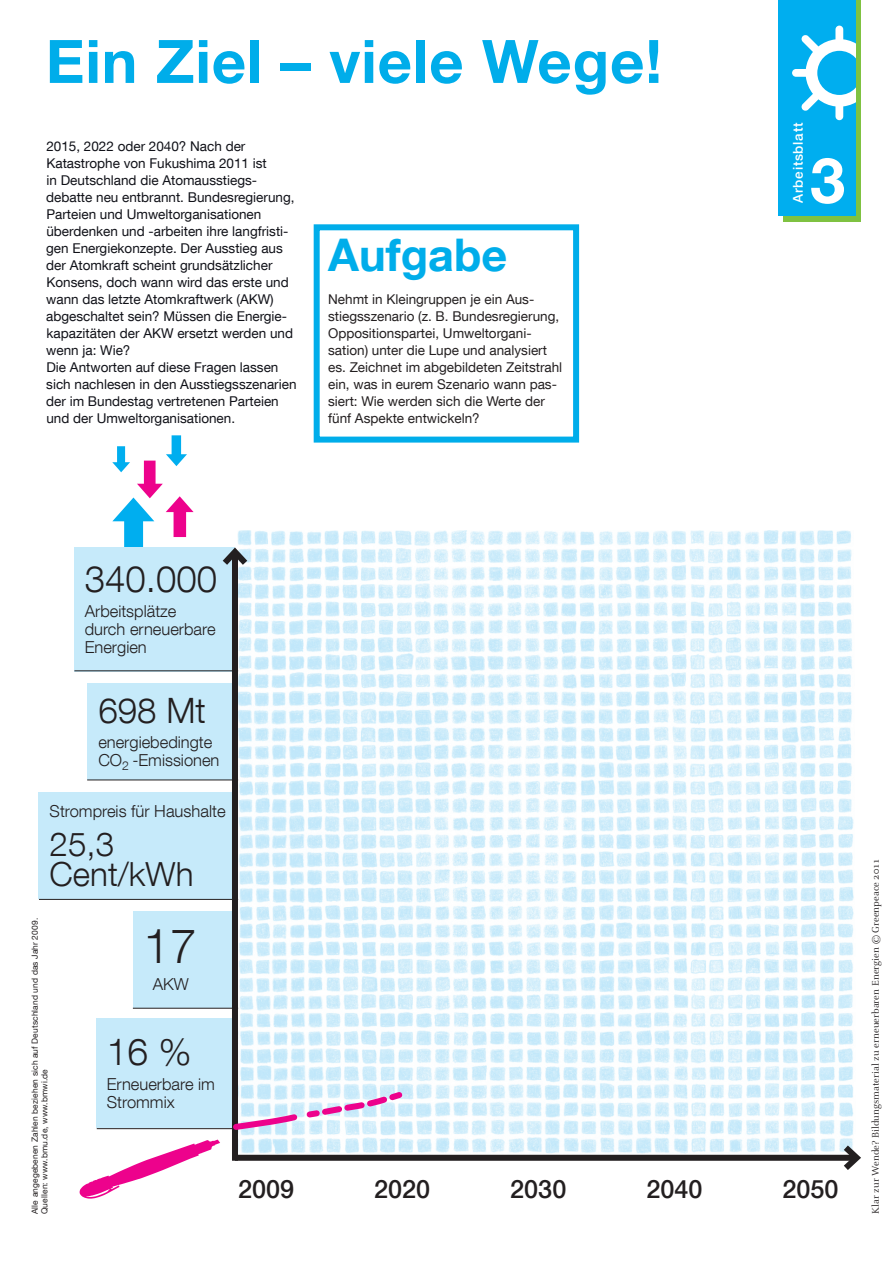
<style>
.page{position:relative;width:893px;height:1263px;background:#fff}
.page>*{position:absolute;margin:0;border:0;box-sizing:border-box;transform-origin:0 0}
.t1{font:700 63.15px "Helvetica Neue LT Com";color:#fff}
.t2{font:700 60px "Helvetica Neue LT Com";letter-spacing:.015em;color:#00adea}
.t3{font:300 48px "Helvetica Neue LT Com";color:#231f20}
.t4{font:700 45px "Helvetica Neue LT Com";color:#00adea}
.t5{font:300 37.2px "Helvetica Neue LT Com";color:#231f20}
.t6{font:300 36.6px "Helvetica Neue LT Com";color:#231f20}
.t7{font:300 34.95px "Helvetica Neue LT Com";color:#231f20}
.t8{font:300 33.15px/29.4px "Helvetica Neue LT Com";color:#231f20}
.t9{font:500 25.2px "Helvetica Neue LT Com";color:#231f20}
.t10{font:300 16.65px "Helvetica Neue LT Com";color:#231f20}
.t11{font:300 16.5px/18px "Helvetica Neue LT Com";color:#231f20}
.t12{font:13.5px/17px "Helvetica Neue LT Com";color:#101118}
.t13{font:13.5px/17px "Helvetica Neue LT Com";color:#231f20}
.t14{font:500 13.5px "Helvetica Neue LT Com";letter-spacing:.055em;color:#fff}
.t15{font:10.5px "Celeste";letter-spacing:.005em;color:#231f20}
.t16{font:8.4px/9.6px "Helvetica Neue LT Com";letter-spacing:.015em;color:#231f20}
.s1{font-size:16.5px}
</style>
<div class="page">
<img style="left:237px;top:530px;width:617px;height:625px">
<div style="left:783px;top:0;width:78px;height:221px;background:#7fc241"></div>
<svg style="left:112px;top:435px;width:82px;height:112px"></svg>
<div style="left:96px;top:1018px;width:139px;height:110px;background:#c6eafa"></div>
<div style="left:133px;top:911px;width:102px;height:96px;background:#c6eafa"></div>
<div style="left:88px;top:683px;width:147px;height:97px;background:#c6eafa"></div>
<div style="left:74px;top:547px;width:161px;height:124px;background:#c6eafa"></div>
<div style="left:39px;top:792px;width:198px;height:107px;background:#c6eafa"></div>
<div style="left:232px;top:552px;width:6px;height:609px;background:#231f20"></div>
<svg style="left:222px;top:543px;width:32px;height:28px"></svg>
<div style="left:235px;top:1155px;width:622px;height:6px;background:#231f20"></div>
<svg style="left:837px;top:1139px;width:24px;height:31px"></svg>
<hr style="left:74px;top:670px;width:164px;height:1px;background:#231f20">
<hr style="left:87px;top:779px;width:151px;height:1px;background:#231f20">
<hr style="left:39px;top:899px;width:199px;height:1px;background:#231f20">
<hr style="left:133px;top:1008px;width:105px;height:1px;background:#231f20">
<hr style="left:97px;top:1128px;width:141px;height:1px;background:#231f20">
<svg style="left:80px;top:1139px;width:140px;height:59px"></svg>
<div style="left:778px;top:0;width:78px;height:216px;background:#00aeef"></div>
<svg style="left:792px;top:26px;width:64px;height:94px"></svg>
<svg style="left:229px;top:1087px;width:178px;height:47px"></svg>
<div style="left:314px;top:224px;width:265px;height:219px;border:6px solid #00adea"></div>
<h2 class="t2" style="left:46px;top:24px;width:618px">Ein Ziel – viele Wege!</h2>
<p class="t12" style="left:46px;top:137px;width:252px">2015, 2022 oder 2040? Nach der Katastrophe von Fukushima 2011 ist<br>in Deutschland die Atomausstiegs&shy;debatte neu entbrannt. Bundesregierung, Parteien und Umweltorganisationen überdenken und -arbeiten ihre langfristi&shy;gen Energiekonzepte. Der Ausstieg aus der Atomkraft scheint grundsätzlicher Konsens, doch wann wird das erste und wann das letzte Atomkraftwerk (AKW) abgeschaltet sein? Müssen die Energie&shy;kapazitäten der AKW ersetzt werden und wenn ja: Wie?<br>Die Antworten auf diese Fragen lassen sich nachlesen in den Ausstiegsszenarien der im Bundestag vertretenen Parteien und der Umweltorganisationen.</p>
<h3 class="t4" style="left:328px;top:226px;width:181px">Aufgabe</h3>
<p class="t13" style="left:328px;top:290px;width:236px">Nehmt in Kleingruppen je ein Aus&shy;stiegsszenario (z. B. Bundesregierung, Oppositionspartei, Umweltorgani&shy;sation) unter die Lupe und analysiert es. Zeichnet im abgebildeten Zeitstrahl ein, was in eurem Szenario wann pas&shy;siert: Wie werden sich die Werte der fünf Aspekte entwickeln?</p>
<p class="t14" style="left:790px;top:203px;width:82px;rotate:-90deg">Arbeitsblatt</p>
<h1 class="t1" style="left:810px;top:141px;width:37px">3</h1>
<h3 class="t6" style="left:85px;top:556px;width:134px">340.000</h3>
<p class="t11" style="left:85px;top:602px;width:132px">Arbeitsplätze durch erneuerbare<br>Energien</p>
<h3 class="t7" style="left:98px;top:689px;width:109px">698 Mt</h3>
<p class="t11" style="left:98px;top:733px;width:123px">energiebedingte<br>CO<sub>2</sub> -Emissionen</p>
<p class="t10" style="left:50px;top:801px;width:178px"><span class="s1">Strompreis</span> für Haushalte</p>
<h3 class="t8" style="left:50px;top:829px;width:145px">25,3<br>Cent/kWh</h3>
<p class="t16" style="left:30px;top:1214px;width:298px;rotate:-90deg">Alle angegebenen Zahlen beziehen sich auf Deutschland und das Jahr 2009.<br>Quellen: www.bmu.de, www.bmwi.de</p>
<h3 class="t3" style="left:144px;top:916px;width:55px">17</h3>
<p class="t11" style="left:153px;top:975px;width:38px">AKW</p>
<h3 class="t5" style="left:107px;top:1029px;width:86px">16 %</h3>
<p class="t11" style="left:107px;top:1075px;width:110px">Erneuerbare im<br>Strommix</p>
<h3 class="t9" style="left:238px;top:1173px;width:58px">2009</h3>
<h3 class="t9" style="left:374px;top:1173px;width:58px">2020</h3>
<h3 class="t9" style="left:510px;top:1173px;width:58px">2030</h3>
<h3 class="t9" style="left:646px;top:1173px;width:58px">2040</h3>
<h3 class="t9" style="left:782px;top:1173px;width:58px">2050</h3>
<p class="t15" style="left:870px;top:1214px;width:357px;rotate:-90deg">Klar zur Wende? Bildungsmaterial zu erneuerbaren Energien © Greenpeace 2011</p>
</div>
